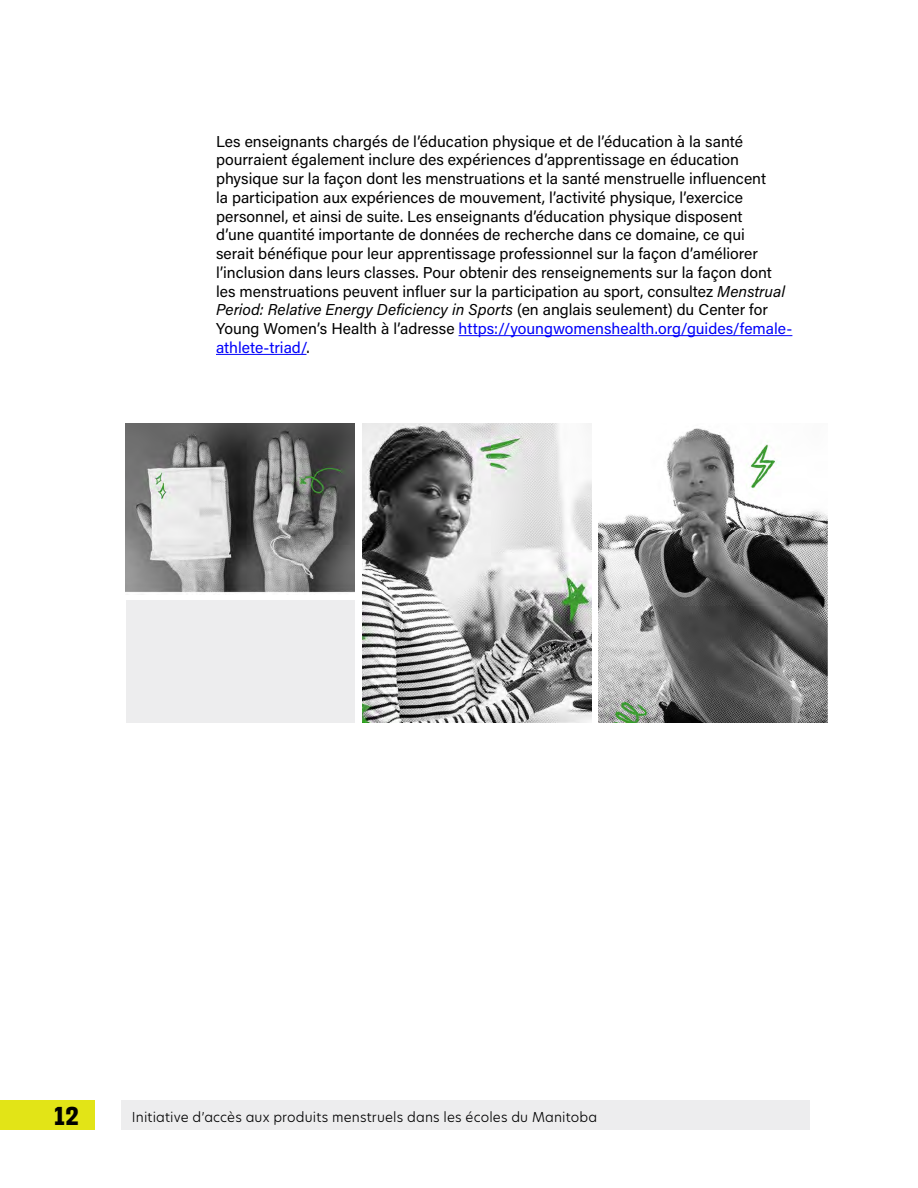
<style>
.page{position:relative;width:918px;height:1188px;background:#fff}
.page>*{position:absolute;margin:0;border:0;box-sizing:border-box;transform-origin:0 0}
.t1{font:700 27px "Loos Compressed";color:#000}
.Paragraph_End___3{font:15.75px/18.8px "Acumin Pro";color:#000}
.t2{font:300 13.5px "New Hero";letter-spacing:.01em;color:#000}
.s1{font-style:italic}
.s2{color:#0000fa}
</style>
<div class="page">
<div style="left:121px;top:1101px;width:689px;height:29px;background:#ededee"></div>
<div style="left:0;top:1101px;width:94px;height:29px;background:#e2e417"></div>
<hr style="left:459px;top:335px;width:333px;height:1px;background:#0000fa">
<hr style="left:216px;top:354px;width:90px;height:1px;background:#0000fa">
<img style="left:362px;top:423px;width:229px;height:300px">
<img style="left:599px;top:428px;width:229px;height:295px">
<img style="left:126px;top:423px;width:229px;height:170px">
<div style="left:126px;top:600px;width:229px;height:123px;background:#ededee"></div>
<p class="Paragraph_End___3" style="left:216px;top:131px;width:578px">Les enseignants chargés de l’éducation physique et de l’éducation à la santé pourraient également inclure des expériences d’apprentissage en éducation physique sur la façon dont les menstruations et la santé menstruelle influencent<br>la participation aux expériences de mouvement, l’activité physique, l’exercice personnel, et ainsi de suite. Les enseignants d’éducation physique disposent<br>d’une quantité importante de données de recherche dans ce domaine, ce qui<br>serait bénéfique pour leur apprentissage professionnel sur la façon d’améliorer l’inclusion dans leurs classes. Pour obtenir des renseignements sur la façon dont les menstruations peuvent influer sur la participation au sport, consultez <span class="s1">Menstrual Period: Relative Energy Deficiency in Sports</span> (en anglais seulement) du Center for Young Women’s Health à l’adresse <span class="s2">https://youngwomenshealth.org/guides/female&shy;athlete-triad/</span>.</p>
<h1 class="t1" style="left:54px;top:1096px;width:26px">12</h1>
<p class="t2" style="left:132px;top:1107px;width:467px">Initiative d’accès aux produits menstruels dans les écoles du Manitoba</p>
</div>
